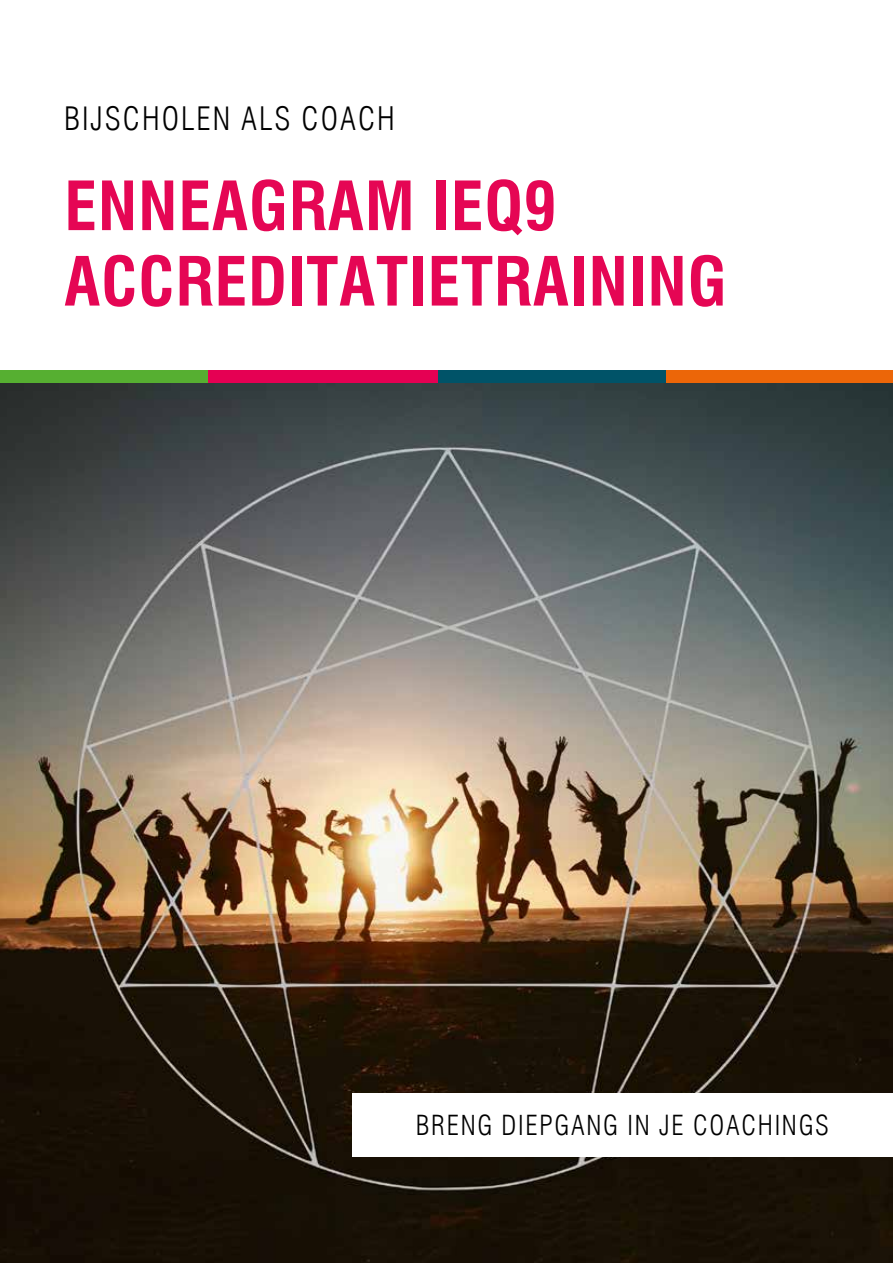
<style>
.page{position:relative;width:893px;height:1263px;background:#fff}
.page>*{position:absolute;margin:0;border:0;box-sizing:border-box;transform-origin:0 0}
.t1{font:700 condensed 66px/75.4px "Swiss 721 BT";letter-spacing:.015em;color:#e50654}
.t2{font:300 condensed 31.5px "Swiss 721 BT";letter-spacing:.065em;color:#000}
.t3{font:300 condensed 27px "Swiss 721 BT";letter-spacing:.065em;color:#000}
</style>
<div class="page">
<img style="left:0;top:383px;width:893px;height:880px">
<div style="left:0;top:370px;width:208px;height:13px;background:#56af31"></div>
<div style="left:437px;top:370px;width:229px;height:13px;background:#005368"></div>
<div style="left:208px;top:370px;width:229px;height:13px;background:#e50053"></div>
<div style="left:666px;top:370px;width:227px;height:13px;background:#ec6608"></div>
<div style="left:353px;top:1093px;width:540px;height:64px;background:#fff"></div>
<p class="t2" style="left:64px;top:99px;width:332px">BIJSCHOLEN ALS COACH</p>
<p class="t1" style="left:64px;top:168px;width:664px">ENNEAGRAM IEQ9<br>ACCREDITATIETRAINING</p>
<p class="t3" style="left:416px;top:1109px;width:415px">BRENG DIEPGANG IN JE COACHINGS</p>
</div>
